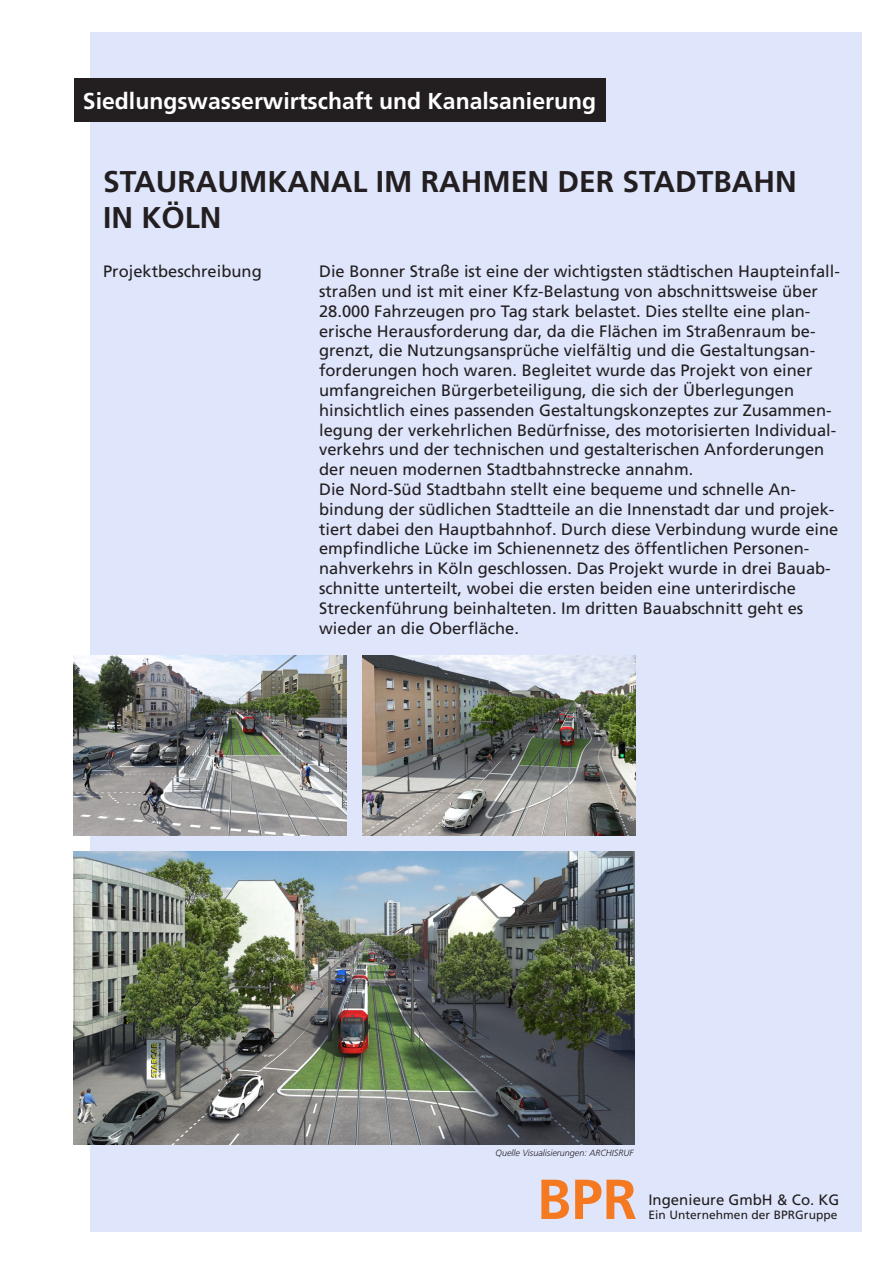
<style>
.page{position:relative;width:893px;height:1263px;background:#fff}
.page>*{position:absolute;margin:0;border:0;box-sizing:border-box;transform-origin:0 0}
.t1{font:700 56.25px "Frutiger LT Std";color:#f47921}
.t2{font:700 30px/36px "Frutiger LT Std";color:#231f20}
.t3{font:700 22.95px "Frutiger LT Std";color:#fff}
.t4{font:16.5px/19.8px "Frutiger LT Std";color:#231f20}
.t5{font:15px "Frutiger LT Std";color:#231f20}
.t6{font:12px "Frutiger LT Std";letter-spacing:.005em;color:#231f20}
.t7{font:italic 300 9px "Frutiger LT Pro";color:#231f20}
</style>
<div class="page">
<div style="left:90px;top:32px;width:771px;height:1200px;background:#dfe6fc"></div>
<img style="left:74px;top:851px;width:560px;height:294px">
<img style="left:74px;top:655px;width:273px;height:180px">
<img style="left:362px;top:655px;width:273px;height:180px">
<div style="left:74px;top:79px;width:531px;height:43px;background:#231f20"></div>
<p class="t3" style="left:83px;top:88px;width:515px">Siedlungswasserwirtschaft und Kanalsanierung</p>
<p class="t2" style="left:103px;top:163px;width:695px">STAURAUMKANAL IM RAHMEN DER STADTBAHN<br>IN KÖLN</p>
<p class="t4" style="left:103px;top:262px;width:160px">Projektbeschreibung</p>
<p class="t4" style="left:319px;top:262px;width:522px">Die Bonner Straße ist eine der wichtigsten städtischen Haupteinfall&shy;straßen und ist mit einer Kfz-Belastung von abschnittsweise über 28.000 Fahrzeugen pro Tag stark belastet. Dies stellte eine plan&shy;erische Herausforderung dar, da die Flächen im Straßenraum be&shy;grenzt, die Nutzungsansprüche vielfältig und die Gestaltungsan&shy;forderungen hoch waren. Begleitet wurde das Projekt von einer umfangreichen Bürgerbeteiligung, die sich der Überlegungen hinsichtlich eines passenden Gestaltungskonzeptes zur Zusammen&shy;legung der verkehrlichen Bedürfnisse, des motorisierten Individual&shy;verkehrs und der technischen und gestalterischen Anforderungen der neuen modernen Stadtbahnstrecke annahm.</p>
<p class="t4" style="left:319px;top:479px;width:521px">Die Nord-Süd Stadtbahn stellt eine bequeme und schnelle An&shy;bindung der südlichen Stadtteile an die Innenstadt dar und projek&shy;tiert dabei den Hauptbahnhof. Durch diese Verbindung wurde eine empfindliche Lücke im Schienennetz des öffentlichen Personen&shy;nahverkehrs in Köln geschlossen. Das Projekt wurde in drei Bauab&shy;schnitte unterteilt, wobei die ersten beiden eine unterirdische Streckenführung beinhalteten. Im dritten Bauabschnitt geht es wieder an die Oberfläche.</p>
<p class="t7" style="left:496px;top:1147px;width:139px">Quelle Visualisierungen: ARCHISRUF</p>
<p class="t1" style="left:537px;top:1166px;width:102px">BPR</p>
<p class="t5" style="left:648px;top:1191px;width:192px">Ingenieure GmbH &amp; Co. KG</p>
<p class="t6" style="left:648px;top:1208px;width:191px">Ein Unternehmen der BPRGruppe</p>
</div>
